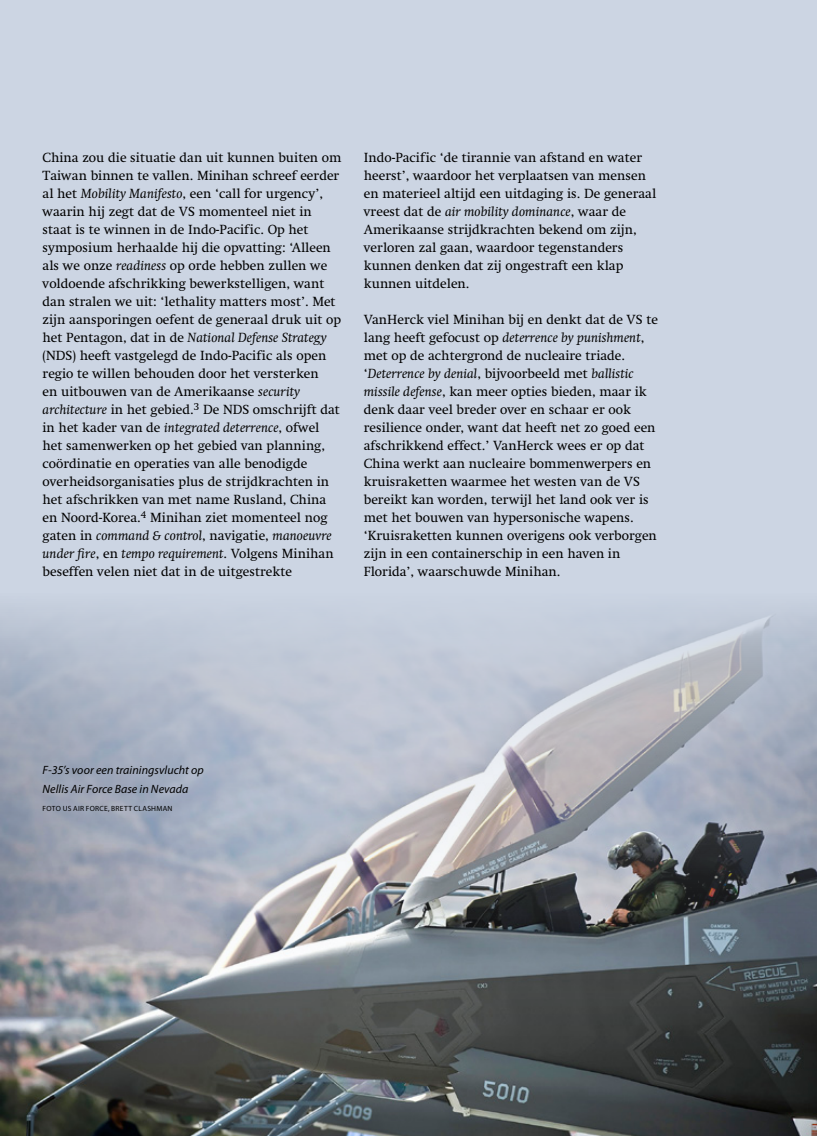
<style>
.page{position:relative;width:817px;height:1136px;background:#fff}
.page>*{position:absolute;margin:0;border:0;box-sizing:border-box;transform-origin:0 0}
.t1{font:13.5px/18px "Swift LT Std";color:#000}
.t2{font:italic 12px/18px "Myriad Pro";letter-spacing:.005em;color:#000}
.t3{font:7.5px "Myriad Pro";letter-spacing:.04em;color:#000}
.s1{font-style:italic}
</style>
<div class="page">
<div style="left:0;top:0;width:816px;height:1135px;background:#ccd5e3"></div>
<img style="left:0;top:609px;width:816px;height:526px">
<p class="t1" style="left:43px;top:149px;width:300px">China zou die situatie dan uit kunnen buiten om Taiwan binnen te vallen. Minihan schreef eerder al het <span class="s1">Mobility Manifesto</span>, een ‘call for urgency’, waarin hij zegt dat de VS momenteel niet in staat is te winnen in de Indo-Pacific. Op het symposium herhaalde hij die opvatting: ‘Alleen als we onze <span class="s1">readiness</span> op orde hebben zullen we voldoende afschrikking bewerkstelligen, want dan stralen we uit: ‘lethality matters most’. Met zijn aansporingen oefent de generaal druk uit op het Pentagon, dat in de <span class="s1">National Defense Strategy </span>(NDS) heeft vastgelegd de Indo-Pacific als open regio te willen behouden door het versterken<br>en uitbouwen van de Amerikaanse <span class="s1">security architecture</span> in het gebied.<sup>3</sup> De NDS omschrijft dat in het kader van de <span class="s1">integrated deterrence</span>, ofwel het samenwerken op het gebied van planning, coördinatie en operaties van alle benodigde overheidsorganisaties plus de strijdkrachten in het afschrikken van met name Rusland, China en Noord-Korea.<sup>4</sup> Minihan ziet momenteel nog gaten in <span class="s1">command &amp; control</span>, navigatie, <span class="s1">manoeuvre under fire</span>, en <span class="s1">tempo requirement</span>. Volgens Minihan beseffen velen niet dat in de uitgestrekte</p>
<p class="t1" style="left:364px;top:149px;width:294px">Indo-Pacific ‘de tirannie van afstand en water heerst’, waardoor het verplaatsen van mensen en materieel altijd een uitdaging is. De generaal vreest dat de <span class="s1">air mobility dominance</span>, waar de Amerikaanse strijdkrachten bekend om zijn, verloren zal gaan, waardoor tegenstanders kunnen denken dat zij ongestraft een klap kunnen uitdelen.</p>
<p class="t1" style="left:364px;top:311px;width:296px">VanHerck viel Minihan bij en denkt dat de VS te lang heeft gefocust op <span class="s1">deterrence by punishment</span>, met op de achtergrond de nucleaire triade. ‘<span class="s1">Deterrence by denial</span>, bijvoorbeeld met <span class="s1">ballistic missile defense</span>, kan meer opties bieden, maar ik denk daar veel breder over en schaar er ook resilience onder, want dat heeft net zo goed een afschrikkend effect.’ VanHerck wees er op dat China werkt aan nucleaire bommenwerpers en kruisraketten waarmee het westen van de VS bereikt kan worden, terwijl het land ook ver is met het bouwen van hypersonische wapens. ‘Kruisraketten kunnen overigens ook verborgen zijn in een containerschip in een haven in Florida’, waarschuwde Minihan.</p>
<p class="t2" style="left:43px;top:761px;width:163px">F-35’s voor een trainingsvlucht op<br>Nellis Air Force Base in Nevada</p>
<p class="t3" style="left:43px;top:803px;width:131px">FOTO US AIR FORCE, BRETT CLASHMAN</p>
</div>
